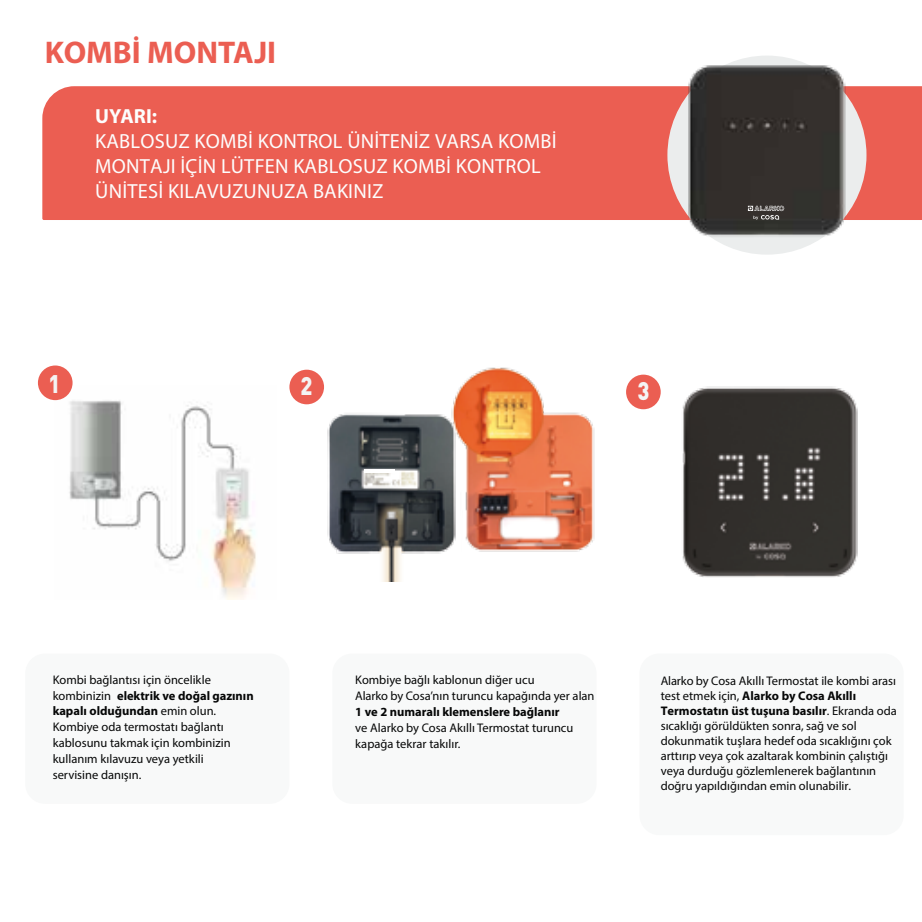
<style>
.page{position:relative;width:922px;height:922px;background:#fff}
.page>*{position:absolute;margin:0;border:0;box-sizing:border-box;transform-origin:0 0}
.t1{font:700 31.5px "Myriad Pro";color:#eb5e52}
.t2{font:900 25.25px "DIN Pro";color:#f4f4f4;scale:.86 1}
.t3{font:20.5px/24.5px "Myriad Pro";letter-spacing:.01em;color:#fdfdfd}
.t4{font:700 20.5px "Myriad Pro";color:#fdfdfd}
.t5{font:12.5px/15.8px "Myriad Pro";color:#060707}
.t6{font:700 12.5px "Myriad Pro";color:#060707}
.s1{font-weight:700}
</style>
<div class="page">
<div style="left:25px;top:653px;width:264px;height:150px;background:#f8f9f9;border-radius:20px"></div>
<div style="left:332px;top:653px;width:264px;height:150px;background:#f8f9f9;border-radius:20px"></div>
<div style="left:639px;top:653px;width:264px;height:181px;background:#f8f9f9;border-radius:20px"></div>
<div style="left:42px;top:86px;width:578px;height:134px;background:#eb5e52"></div>
<img style="left:55px;top:394px;width:201px;height:205px">
<img style="left:306px;top:367px;width:289px;height:214px">
<div style="left:38px;top:365px;width:35px;height:35px;background:#eb5e52;border-radius:50%"></div>
<div style="left:289px;top:369px;width:35px;height:35px;background:#eb5e52;border-radius:50%"></div>
<div style="left:626px;top:374px;width:34px;height:35px;background:#eb5e52;border-radius:50%"></div>
<hr style="left:364px;top:469px;width:30px;height:3px;background:#fff">
<img style="left:620px;top:56px;width:301px;height:199px">
<svg style="left:747px;top:206px;width:37px;height:13px"></svg>
<img style="left:682px;top:386px;width:176px;height:191px">
<h1 class="t1" style="left:45px;top:32px;width:233px">KOMBİ MONTAJI</h1>
<h3 class="t4" style="left:95px;top:103px;width:63px">UYARI:</h3>
<h3 class="t3" style="left:95px;top:129px;width:462px">KABLOSUZ KOMBİ KONTROL ÜNİTENİZ VARSA KOMBİ<br>MONTAJI İÇİN LÜTFEN KABLOSUZ KOMBİ KONTROL<br>ÜNİTESİ KILAVUZUNUZA BAKINIZ</h3>
<h2 class="t2" style="left:48px;top:362px;width:15px">1</h2>
<h2 class="t2" style="left:300px;top:363px;width:15px">2</h2>
<h2 class="t2" style="left:637px;top:369px;width:15px">3</h2>
<p class="t5" style="left:53px;top:671px;width:202px">Kombi bağlantısı için öncelikle kombinizin <span class="s1">elektrik ve doğal gazının kapalı olduğundan</span> emin olun.<br>Kombiye oda termostatı bağlantı kablosunu takmak için kombinizin kullanım kılavuzu veya yetkili<br>servisine danışın.</p>
<p class="t5" style="left:355px;top:672px;width:241px">Kombiye bağlı kablonun diğer ucu<br>Alarko by Cosa’nın turuncu kapağında yer alan</p>
<p class="t6" style="left:355px;top:703px;width:206px">1 ve 2 numaralı klemenslere bağlanır</p>
<p class="t5" style="left:355px;top:719px;width:220px">ve Alarko by Cosa Akıllı Termostat turuncu kapağa tekrar takılır.</p>
<p class="t5" style="left:660px;top:672px;width:238px;line-height:15px">Alarko by Cosa Akıllı Termostat ile kombi arası test etmek için, <span class="s1">Alarko by Cosa Akıllı Termostatın üst tuşuna basılır</span>. Ekranda oda sıcaklığı görüldükten sonra, sağ ve sol dokunmatik tuşlara hedef oda sıcaklığını çok arttırıp veya çok azaltarak kombinin çalıştığı veya durduğu gözlemlenerek bağlantının doğru yapıldığından emin olunabilir.</p>
</div>
